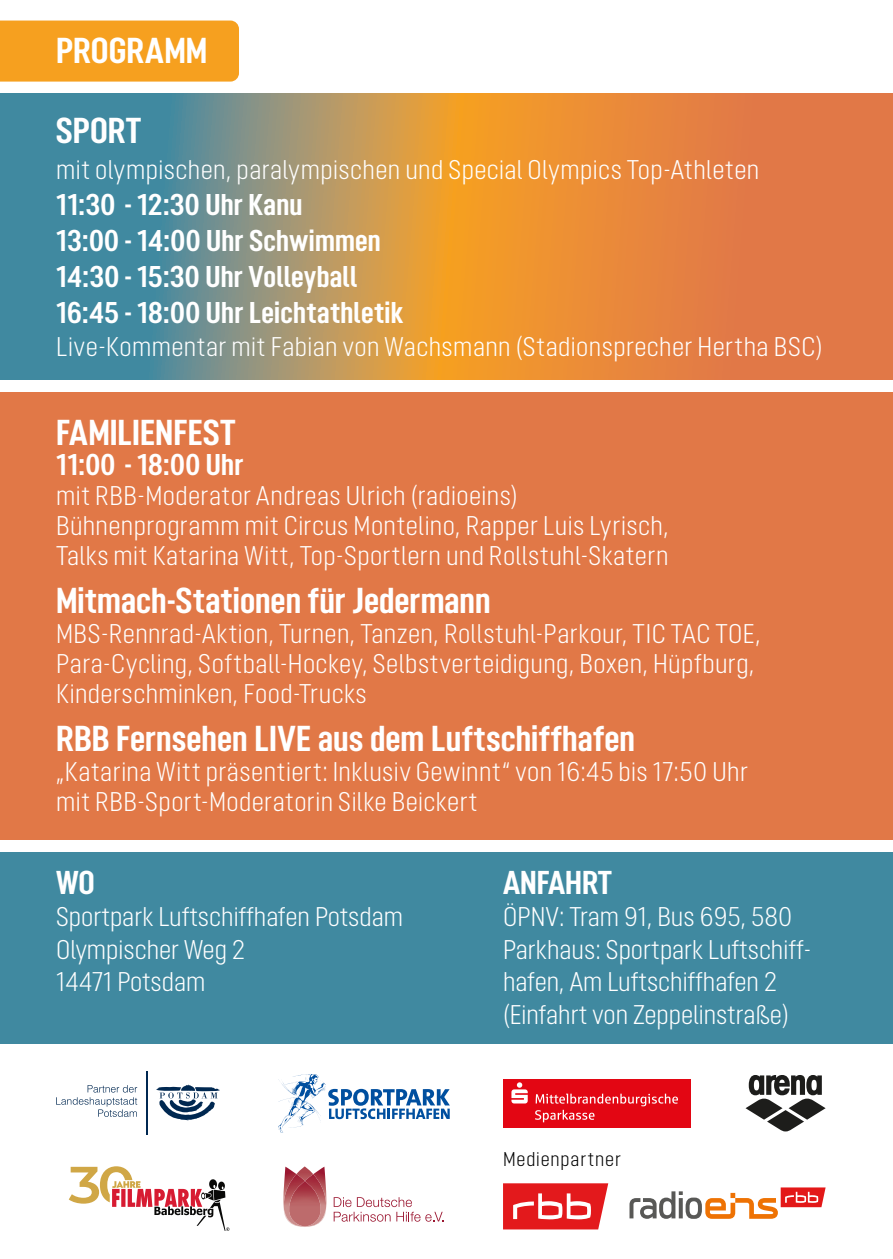
<style>
.page{position:relative;width:893px;height:1259px;background:#fff}
.page>*{position:absolute;margin:0;border:0;box-sizing:border-box;transform-origin:0 0}
.t1{font:700 36px "Opinion Pro Condensed";color:#fff}
.t2{font:700 33px "Opinion Pro Condensed";color:#fff}
.t3{font:700 30px/36px "Opinion Pro Condensed";letter-spacing:.01em;color:#fff}
.t4{font:300 27px/32.4px "Opinion Pro Condensed";letter-spacing:.015em;color:#fff}
.t5{font:300 20.1px "Opinion Pro Condensed";letter-spacing:.045em;color:#000}
</style>
<div class="page">
<svg style="left:0;top:94px;width:893px;height:286px;background:#b48b5d"></svg>
<div style="left:0;top:851px;width:893px;height:192px;background:#4089a0"></div>
<div style="left:0;top:392px;width:893px;height:447px;background:#e17847"></div>
<div style="left:0;top:21px;width:239px;height:61px;background:#f6a01f"></div>
<svg style="left:156px;top:1084px;width:64px;height:36px"></svg>
<hr style="left:146px;top:1071px;width:1px;height:64px;background:#002851">
<svg style="left:56px;top:1085px;width:81px;height:32px"></svg>
<svg style="left:278px;top:1074px;width:172px;height:58px"></svg>
<div style="left:503px;top:1079px;width:187px;height:49px;background:#e30613"></div>
<svg style="left:511px;top:1082px;width:17px;height:21px"></svg>
<svg style="left:535px;top:1093px;width:143px;height:29px"></svg>
<svg style="left:745px;top:1075px;width:81px;height:56px"></svg>
<svg style="left:69px;top:1166px;width:160px;height:65px"></svg>
<svg style="left:503px;top:1183px;width:323px;height:47px"></svg>
<svg style="left:283px;top:1166px;width:44px;height:61px"></svg>
<img style="left:284px;top:1174px;width:42px;height:52px">
<img style="left:286px;top:1181px;width:38px;height:45px">
<svg style="left:334px;top:1197px;width:110px;height:24px"></svg>
<h1 class="t1" style="left:56px;top:29px;width:153px">PROGRAMM</h1>
<h1 class="t1" style="left:56px;top:109px;width:87px">SPORT</h1>
<p class="t4" style="left:56px;top:153px;width:705px">mit olympischen, paralympischen und Special Olympics Top-Athleten</p>
<p class="t3" style="left:56px;top:186px;width:349px">11:30 - 12:30 Uhr Kanu<br>13:00 - 14:00 Uhr Schwimmen<br>14:30 - 15:30 Uhr Volleyball<br>16:45 - 18:00 Uhr Leichtathletik</p>
<p class="t4" style="left:56px;top:330px;width:768px">Live-Kommentar mit Fabian von Wachsmann (Stadionsprecher Hertha BSC)</p>
<h1 class="t1" style="left:56px;top:411px;width:181px">FAMILIENFEST</h1>
<p class="t3" style="left:56px;top:446px;width:189px">11:00 - 18:00 Uhr</p>
<p class="t4" style="left:56px;top:480px;width:614px;line-height:30px">mit RBB-Moderator Andreas Ulrich (radioeins)<br>Bühnenprogramm mit Circus Montelino, Rapper Luis Lyrisch,<br>Talks mit Katarina Witt, Top-Sportlern und Rollstuhl-Skatern</p>
<h1 class="t1" style="left:56px;top:579px;width:436px">Mitmach-Stationen für Jedermann</h1>
<p class="t4" style="left:56px;top:618px;width:706px;line-height:30px">MBS-Rennrad-Aktion, Turnen, Tanzen, Rollstuhl-Parkour, TIC TAC TOE,<br>Para-Cycling, Softball-Hockey, Selbstverteidigung, Boxen, Hüpfburg,<br>Kinderschminken, Food-Trucks</p>
<h1 class="t1" style="left:56px;top:717px;width:580px">RBB Fernsehen LIVE aus dem Luftschiffhafen</h1>
<p class="t4" style="left:56px;top:756px;width:693px;line-height:30px">„Katarina Witt präsentiert: Inklusiv Gewinnt“ von 16:45 bis 17:50 Uhr mit RBB-Sport-Moderatorin Silke Beickert</p>
<p class="t2" style="left:56px;top:863px;width:40px">WO</p>
<p class="t4" style="left:56px;top:900px;width:349px">Sportpark Luftschiffhafen Potsdam<br>Olympischer Weg 2<br>14471 Potsdam</p>
<p class="t2" style="left:503px;top:863px;width:110px">ANFAHRT</p>
<p class="t4" style="left:503px;top:900px;width:309px">ÖPNV: Tram 91, Bus 695, 580<br>Parkhaus: Sportpark Luftschiff&shy;hafen, Am Luftschiffhafen 2 (Einfahrt von Zeppelinstraße)</p>
<p class="t5" style="left:503px;top:1147px;width:119px">Medienpartner</p>
</div>
